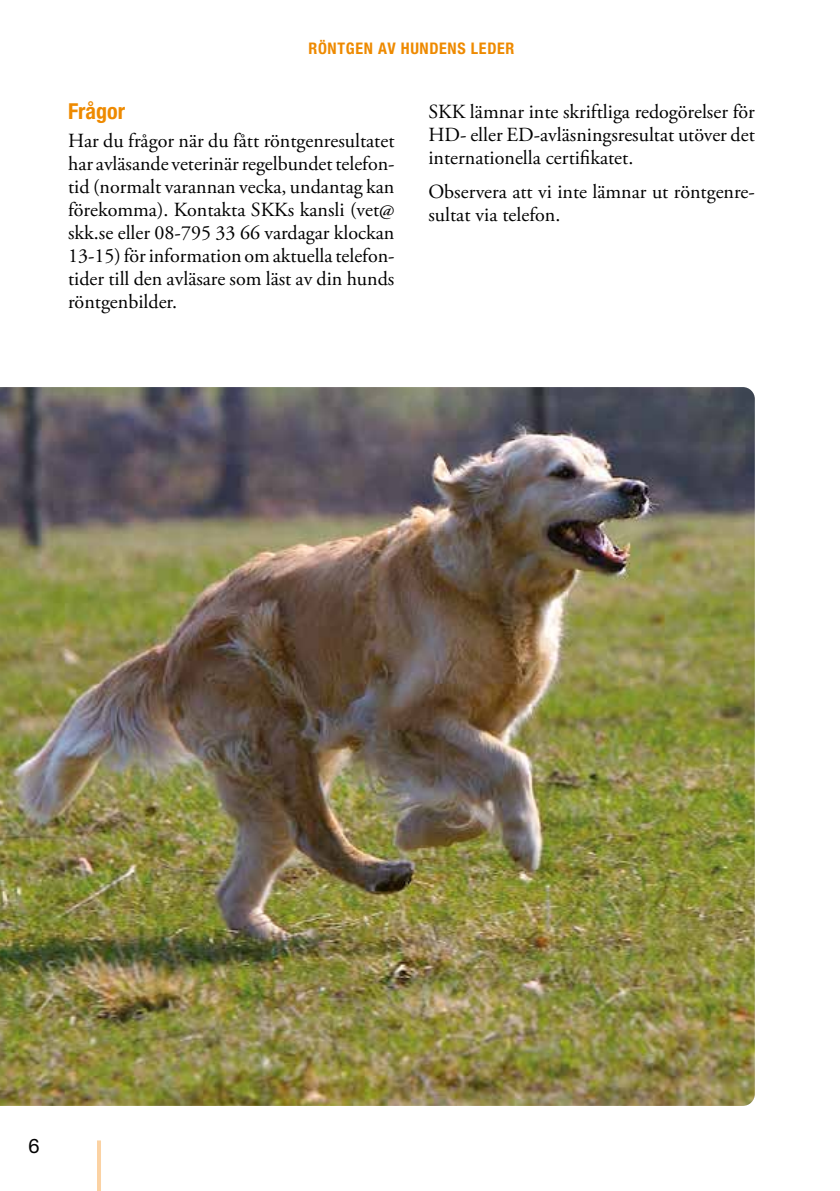
<style>
.page{position:relative;width:840px;height:1191px;background:#fff}
.page>*{position:absolute;margin:0;border:0;box-sizing:border-box;transform-origin:0 0}
.t1{font:700 condensed 22px "Helvetica Neue LT Std";color:#ee8a00}
.t2{font:20px/23px "Adobe Garamond Pro";color:#000;text-align:justify}
.t3{font:20px "Helvetica Neue LT Std";color:#000}
.t4{font:700 condensed 16px "Helvetica Neue LT Std";letter-spacing:.04em;color:#ee8a00}
</style>
<div class="page">
<hr style="left:97px;top:1140px;width:4px;height:51px;background:#fbd2a3">
<img style="left:0;top:387px;width:754px;height:719px">
<p class="t4" style="left:308px;top:39px;width:207px">RÖNTGEN AV HUNDENS LEDER</p>
<p class="t1" style="left:68px;top:98px;width:58px">Frågor</p>
<p class="t2" style="left:68px;top:130px;width:328px">Har du frågor när du fått röntgenresultatet har avläsande veterinär regelbundet telefon&shy;tid (normalt varannan vecka, undantag kan förekomma). Kontakta SKKs kansli (vet@ skk.se eller 08-795 33 66 vardagar klockan 13-15) för information om aktuella telefon&shy;tider till den avläsare som läst av din hunds röntgenbilder.</p>
<p class="t2" style="left:428px;top:101px;width:327px">SKK lämnar inte skriftliga redogörelser för HD- eller ED-avläsningsresultat utöver det internationella certifikatet.</p>
<p class="t2" style="left:428px;top:181px;width:328px">Observera att vi inte lämnar ut röntgenre&shy;sultat via telefon.</p>
<p class="t3" style="left:28px;top:1134px;width:13px">6</p>
</div>
